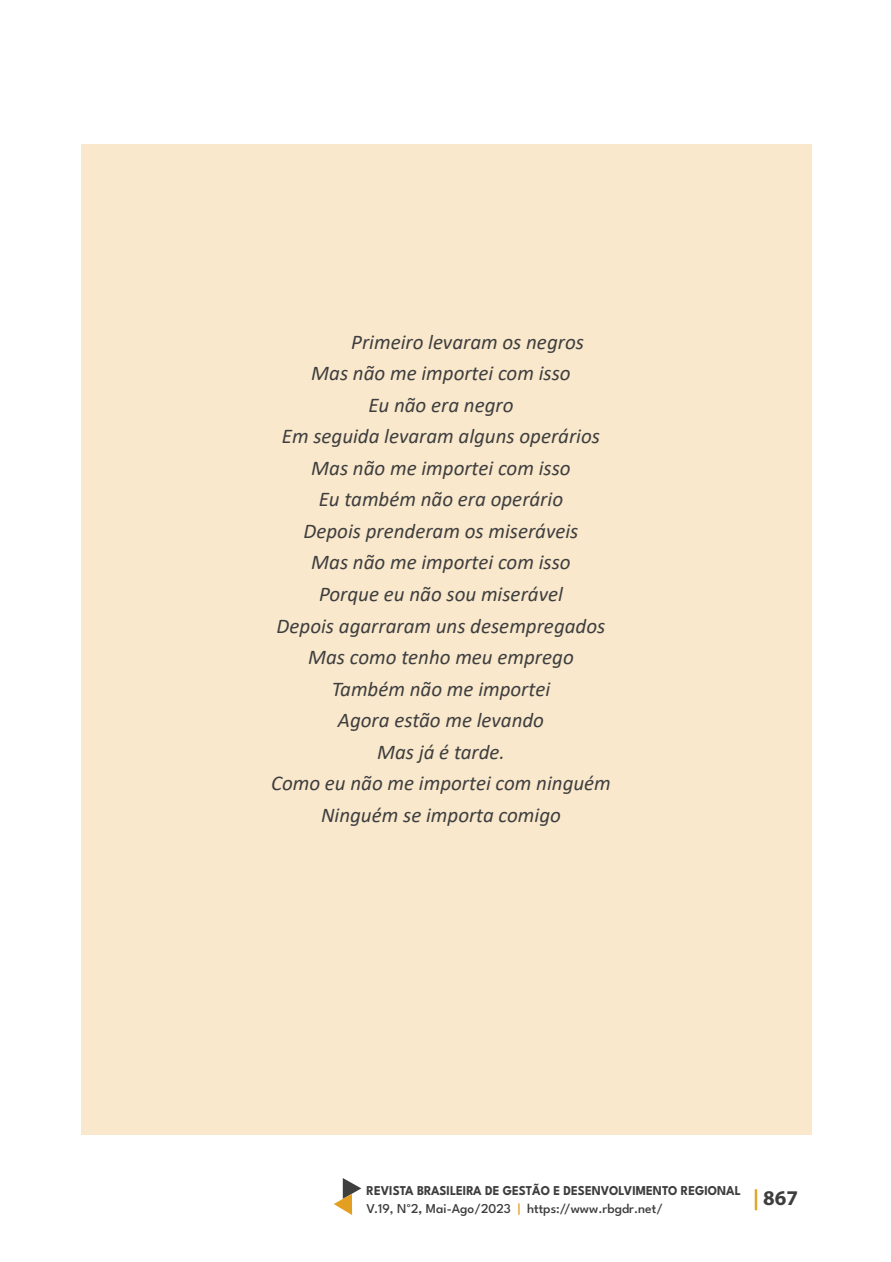
<style>
.page{position:relative;width:891px;height:1262px;background:#fff}
.page>*{position:absolute;margin:0;border:0;box-sizing:border-box;transform-origin:0 0}
.Normal_-_cópia_5{font:italic 21px "Calibri";color:#3e3e3f}
.t1{font:700 21px "Myriad Pro";color:#3e3e3f}
.t2{font:700 13.5px/18px "League Spartan";color:#3e3e3f;scale:.94 1}
.s1{font-weight:500}
.s2{font-family:"Calibri";font-weight:400}
.s3{font-weight:600}
.s4{font-weight:500;color:#e39f20}
.s5{color:#e39f20}
</style>
<div class="page">
<svg style="left:334px;top:1178px;width:27px;height:37px"></svg>
<div style="left:81px;top:144px;width:731px;height:990px;background:#f9e8cc"></div>
<p class="Normal_-_cópia_5" style="left:351px;top:327px;width:234px">Primeiro levaram os negros</p>
<p class="Normal_-_cópia_5" style="left:311px;top:359px;width:261px">Mas não me importei com isso</p>
<p class="Normal_-_cópia_5" style="left:368px;top:390px;width:147px">Eu não era negro</p>
<p class="Normal_-_cópia_5" style="left:282px;top:422px;width:320px">Em seguida levaram alguns operários</p>
<p class="Normal_-_cópia_5" style="left:311px;top:453px;width:261px">Mas não me importei com isso</p>
<p class="Normal_-_cópia_5" style="left:319px;top:485px;width:246px">Eu também não era operário</p>
<p class="Normal_-_cópia_5" style="left:304px;top:516px;width:276px">Depois prenderam os miseráveis</p>
<p class="Normal_-_cópia_5" style="left:311px;top:548px;width:261px">Mas não me importei com isso</p>
<p class="Normal_-_cópia_5" style="left:319px;top:579px;width:245px">Porque eu não sou miserável</p>
<p class="Normal_-_cópia_5" style="left:277px;top:611px;width:330px">Depois agarraram uns desempregados</p>
<p class="Normal_-_cópia_5" style="left:308px;top:642px;width:267px">Mas como tenho meu emprego</p>
<p class="Normal_-_cópia_5" style="left:332px;top:674px;width:220px">Também não me importei</p>
<p class="Normal_-_cópia_5" style="left:338px;top:705px;width:208px">Agora estão me levando</p>
<p class="Normal_-_cópia_5" style="left:377px;top:737px;width:129px">Mas já é tarde.</p>
<p class="Normal_-_cópia_5" style="left:271px;top:768px;width:341px">Como eu não me importei com ninguém</p>
<p class="Normal_-_cópia_5" style="left:321px;top:800px;width:241px">Ninguém se importa comigo</p>
<p class="t2" style="left:367px;top:1180px;width:400px">REVISTA BRASILEIRA DE GESTÃO E DESENVOLVIMENTO REGIONAL<br><span class="s1">V.19, N</span><span class="s2">°</span><span class="s1">2</span><span class="s3">,</span> <span class="s1">Mai-Ago/2023</span> <span class="s4">|</span> <span class="s1">https://www.rbgdr.net/</span></p>
<p class="t1" style="left:753px;top:1184px;width:47px"><span class="s5">|</span> 867</p>
</div>
